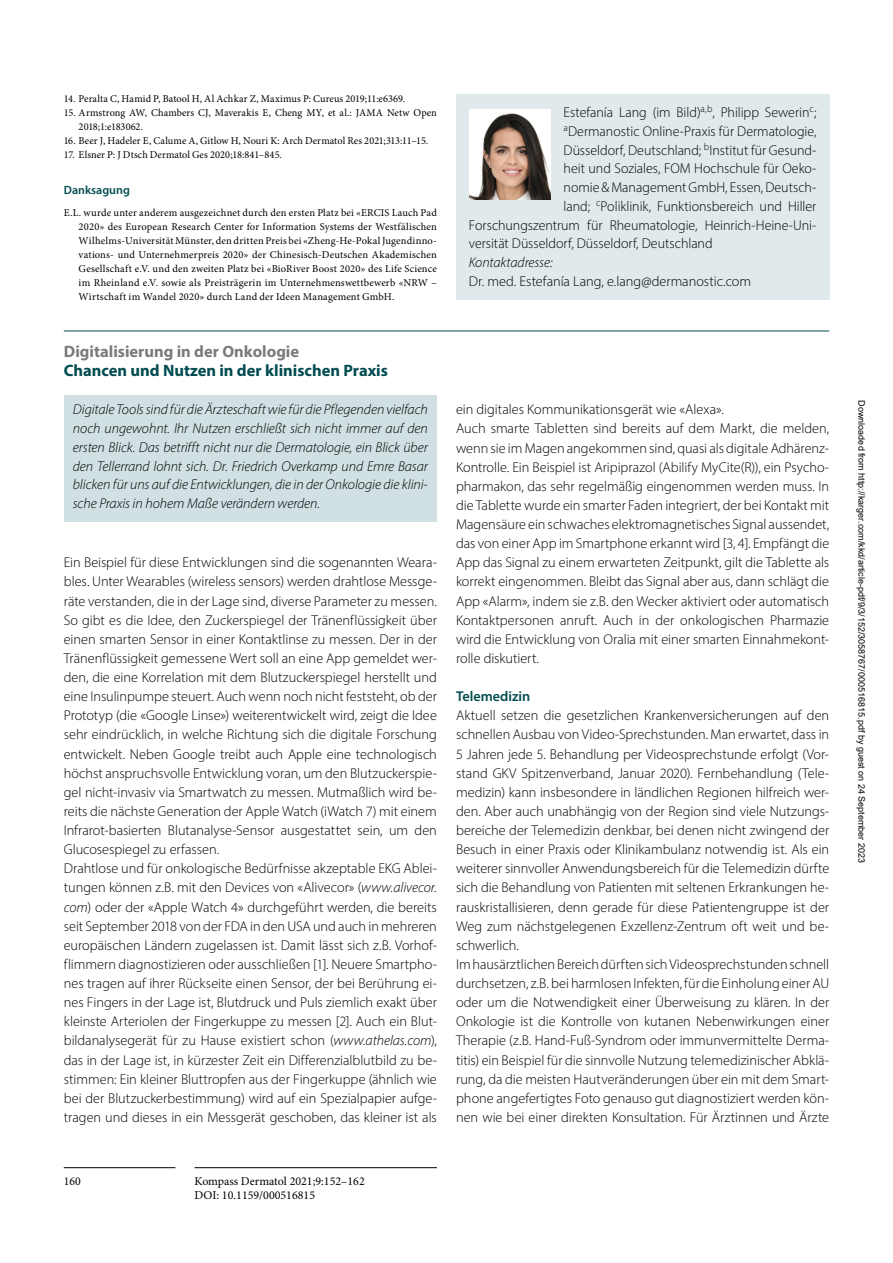
<style>
.page{position:relative;width:893px;height:1263px;background:#fff}
.page>*{position:absolute;margin:0;border:0;box-sizing:border-box;transform-origin:0 0}
.t1{font:700 16.5px "Myriad Pro";color:#004c50}
.t2{font:700 16.5px "Myriad Pro";color:#7c7b7b}
.t3{font:300 14.25px/19px "Myriad Pro";letter-spacing:-.005em;color:#000}
.t4{font:italic 300 14.25px/18.8px "Myriad Pro";letter-spacing:-.005em;color:#000;text-align:justify}
.t5{font:600 14.25px "Myriad Pro";color:#004c50}
.t6{font:12px/14.4px "Minion Pro";color:#000}
.t7{font:600 12px "Myriad Pro";letter-spacing:.005em;color:#004c50}
.t8{font:10.5px/14px "Minion Pro";letter-spacing:.01em;color:#000}
.t9{font:9px "Arial";color:#000}
.s1{font-style:italic}
</style>
<div class="page">
<hr style="left:64px;top:1167px;width:111px;height:1px;background:#000">
<hr style="left:195px;top:1167px;width:242px;height:1px;background:#000">
<div style="left:456px;top:94px;width:373px;height:205px;background:#e0eaec"></div>
<img style="left:469px;top:110px;width:82px;height:90px">
<hr style="left:64px;top:331px;width:765px;height:1px;background:#004c50">
<div style="left:64px;top:395px;width:372px;height:127px;background:#d1e0e2"></div>
<p class="t8" style="left:64px;top:92px;width:343px">14. Peralta C, Hamid P, Batool H, Al Achkar Z, Maximus P: Cureus 2019;11:e6369.</p>
<p class="t8" style="left:79px;top:106px;width:360px;text-indent:-15px">15. Armstrong AW, Chambers CJ, Maverakis E, Cheng MY, et al.: JAMA Netw Open<br>2018;1:e183062.</p>
<p class="t8" style="left:64px;top:133px;width:366px">16. Beer J, Hadeler E, Calume A, Gitlow H, Nouri K: Arch Dermatol Res 2021;313:11–15.</p>
<p class="t8" style="left:64px;top:147px;width:220px">17. Elsner P: J Dtsch Dermatol Ges 2020;18:841–845.</p>
<p class="t7" style="left:64px;top:182px;width:68px">Danksagung</p>
<p class="t8" style="left:79px;top:206px;width:360px;text-align:justify;text-indent:-15px">E.L. wurde unter anderem ausgezeichnet durch den ersten Platz bei «ERCIS Lauch Pad 2020» des European Research Center for Information Systems der Westfälischen Wilhelms-Universität Münster, den dritten Preis bei «Zheng-He-Pokal Jugendinno&shy;vations- und Unternehmerpreis 2020» der Chinesisch-Deutschen Akademischen Gesellschaft e.V. und den zweiten Platz bei «BioRiver Boost 2020» des Life Science im Rheinland e.V. sowie als Preisträgerin im Unternehmenswettbewerb «NRW – Wirtschaft im Wandel 2020» durch Land der Ideen Management GmbH.</p>
<p class="t3" style="left:564px;top:103px;width:254px">Estefanía Lang (im Bild)<sup>a,b</sup>, Philipp Sewerin<sup>c</sup>;</p>
<p class="t3" style="left:564px;top:122px;width:254px"><sup>a</sup>Dermanostic Online-Praxis für Dermatologie,</p>
<p class="t3" style="left:564px;top:140px;width:254px">Düsseldorf, Deutschland; <sup>b</sup>Institut für Gesund-</p>
<p class="t3" style="left:564px;top:159px;width:254px">heit und Soziales, FOM Hochschule für Oeko-</p>
<p class="t3" style="left:564px;top:178px;width:254px">nomie &amp; Management GmbH, Essen, Deutsch-</p>
<p class="t3" style="left:564px;top:197px;width:254px">land; <sup>c</sup>Poliklinik, Funktionsbereich und Hiller</p>
<p class="t3" style="left:469px;top:215px;width:349px">Forschungszentrum für Rheumatologie, Heinrich-Heine-Uni-</p>
<p class="t3" style="left:469px;top:234px;width:245px">versität Düsseldorf, Düsseldorf, Deutschland</p>
<p class="t4" style="left:469px;top:253px;width:85px">Kontaktadresse:</p>
<p class="t3" style="left:469px;top:272px;width:284px">Dr. med. Estefanía Lang, e.lang@dermanostic.com</p>
<p class="t2" style="left:64px;top:341px;width:237px">Digitalisierung in der Onkologie</p>
<p class="t1" style="left:64px;top:360px;width:326px">Chancen und Nutzen in der klinischen Praxis</p>
<p class="t4" style="left:73px;top:400px;width:357px">Digitale Tools sind für die Ärzteschaft wie für die Pflegenden vielfach noch ungewohnt. Ihr Nutzen erschließt sich nicht immer auf den ersten Blick. Das betrifft nicht nur die Dermatologie, ein Blick über den Tellerrand lohnt sich. Dr. Friedrich Overkamp und Emre Basar blicken für uns auf die Entwicklungen, die in der Onkologie die klini&shy;sche Praxis in hohem Maße verändern werden.</p>
<p class="t3" style="left:456px;top:400px;width:375px">ein digitales Kommunikationsgerät wie «Alexa».<br>Auch smarte Tabletten sind bereits auf dem Markt, die melden, wenn sie im Magen angekommen sind, quasi als digitale Adhärenz-Kontrolle. Ein Beispiel ist Aripiprazol (Abilify MyCite(R)), ein Psycho&shy;pharmakon, das sehr regelmäßig eingenommen werden muss. In die Tablette wurde ein smarter Faden integriert, der bei Kontakt mit Magensäure ein schwaches elektromagnetisches Signal aussendet, das von einer App im Smartphone erkannt wird [3, 4]. Empfängt die App das Signal zu einem erwarteten Zeitpunkt, gilt die Tablette als korrekt eingenommen. Bleibt das Signal aber aus, dann schlägt die App «Alarm», indem sie z.B. den Wecker aktiviert oder automatisch Kontaktpersonen anruft. Auch in der onkologischen Pharmazie wird die Entwicklung von Oralia mit einer smarten Einnahmekont&shy;rolle diskutiert.</p>
<p class="t5" style="left:456px;top:687px;width:76px">Telemedizin</p>
<p class="t3" style="left:456px;top:706px;width:375px">Aktuell setzen die gesetzlichen Krankenversicherungen auf den schnellen Ausbau von Video-Sprechstunden. Man erwartet, dass in 5 Jahren jede 5. Behandlung per Videosprechstunde erfolgt (Vor&shy;stand GKV Spitzenverband, Januar 2020). Fernbehandlung (Tele&shy;medizin) kann insbesondere in ländlichen Regionen hilfreich wer&shy;den. Aber auch unabhängig von der Region sind viele Nutzungs&shy;bereiche der Telemedizin denkbar, bei denen nicht zwingend der Besuch in einer Praxis oder Klinikambulanz notwendig ist. Als ein weiterer sinnvoller Anwendungsbereich für die Telemedizin dürfte sich die Behandlung von Patienten mit seltenen Erkrankungen he&shy;rauskristallisieren, denn gerade für diese Patientengruppe ist der Weg zum nächstgelegenen Exzellenz-Zentrum oft weit und be&shy;schwerlich.<br>Im hausärztlichen Bereich dürften sich Videosprechstunden schnell durchsetzen, z.B. bei harmlosen Infekten, für die Einholung einer AU oder um die Notwendigkeit einer Überweisung zu klären. In der Onkologie ist die Kontrolle von kutanen Nebenwirkungen einer Therapie (z.B. Hand-Fuß-Syndrom oder immunvermittelte Derma&shy;titis) ein Beispiel für die sinnvolle Nutzung telemedizinischer Abklä&shy;rung, da die meisten Hautveränderungen über ein mit dem Smart&shy;phone angefertigtes Foto genauso gut diagnostiziert werden kön&shy;nen wie bei einer direkten Konsultation. Für Ärztinnen und Ärzte</p>
<p class="t3" style="left:64px;top:553px;width:375px">Ein Beispiel für diese Entwicklungen sind die sogenannten Weara&shy;bles. Unter Wearables (wireless sensors) werden drahtlose Messge&shy;räte verstanden, die in der Lage sind, diverse Parameter zu messen.<br>So gibt es die Idee, den Zuckerspiegel der Tränenflüssigkeit über einen smarten Sensor in einer Kontaktlinse zu messen. Der in der Tränenflüssigkeit gemessene Wert soll an eine App gemeldet wer&shy;den, die eine Korrelation mit dem Blutzuckerspiegel herstellt und eine Insulinpumpe steuert. Auch wenn noch nicht feststeht, ob der Prototyp (die «Google Linse») weiterentwickelt wird, zeigt die Idee sehr eindrücklich, in welche Richtung sich die digitale Forschung entwickelt. Neben Google treibt auch Apple eine technologisch höchst anspruchsvolle Entwicklung voran, um den Blutzuckerspie&shy;gel nicht-invasiv via Smartwatch zu messen. Mutmaßlich wird be&shy;reits die nächste Generation der Apple Watch (iWatch 7) mit einem Infrarot-basierten Blutanalyse-Sensor ausgestattet sein, um den Glucosespiegel zu erfassen.<br>Drahtlose und für onkologische Bedürfnisse akzeptable EKG Ablei&shy;tungen können z.B. mit den Devices von «Alivecor» (<span class="s1">www.alivecor. com</span>) oder der «Apple Watch 4» durchgeführt werden, die bereits seit September 2018 von der FDA in den USA und auch in mehreren europäischen Ländern zugelassen ist. Damit lässt sich z.B. Vorhof&shy;flimmern diagnostizieren oder ausschließen [1]. Neuere Smartpho&shy;nes tragen auf ihrer Rückseite einen Sensor, der bei Berührung ei&shy;nes Fingers in der Lage ist, Blutdruck und Puls ziemlich exakt über kleinste Arteriolen der Fingerkuppe zu messen [2]. Auch ein Blut&shy;bildanalysegerät für zu Hause existiert schon (<span class="s1">www.athelas.com</span>), das in der Lage ist, in kürzester Zeit ein Differenzialblutbild zu be&shy;stimmen: Ein kleiner Bluttropfen aus der Fingerkuppe (ähnlich wie bei der Blutzuckerbestimmung) wird auf ein Spezialpapier aufge&shy;tragen und dieses in ein Messgerät geschoben, das kleiner ist als</p>
<p class="t6" style="left:64px;top:1174px;width:18px">160</p>
<p class="t6" style="left:195px;top:1174px;width:172px">Kompass Dermatol 2021;9:152–162<br>DOI: 10.1159/000516815</p>
<p class="t9" style="left:865px;top:400px;width:463px;rotate:90deg">Downloaded from http://karger.com/kkd/article-pdf/9/3/152/3058767/000516815.pdf by guest on 24 September 2023</p>
</div>
